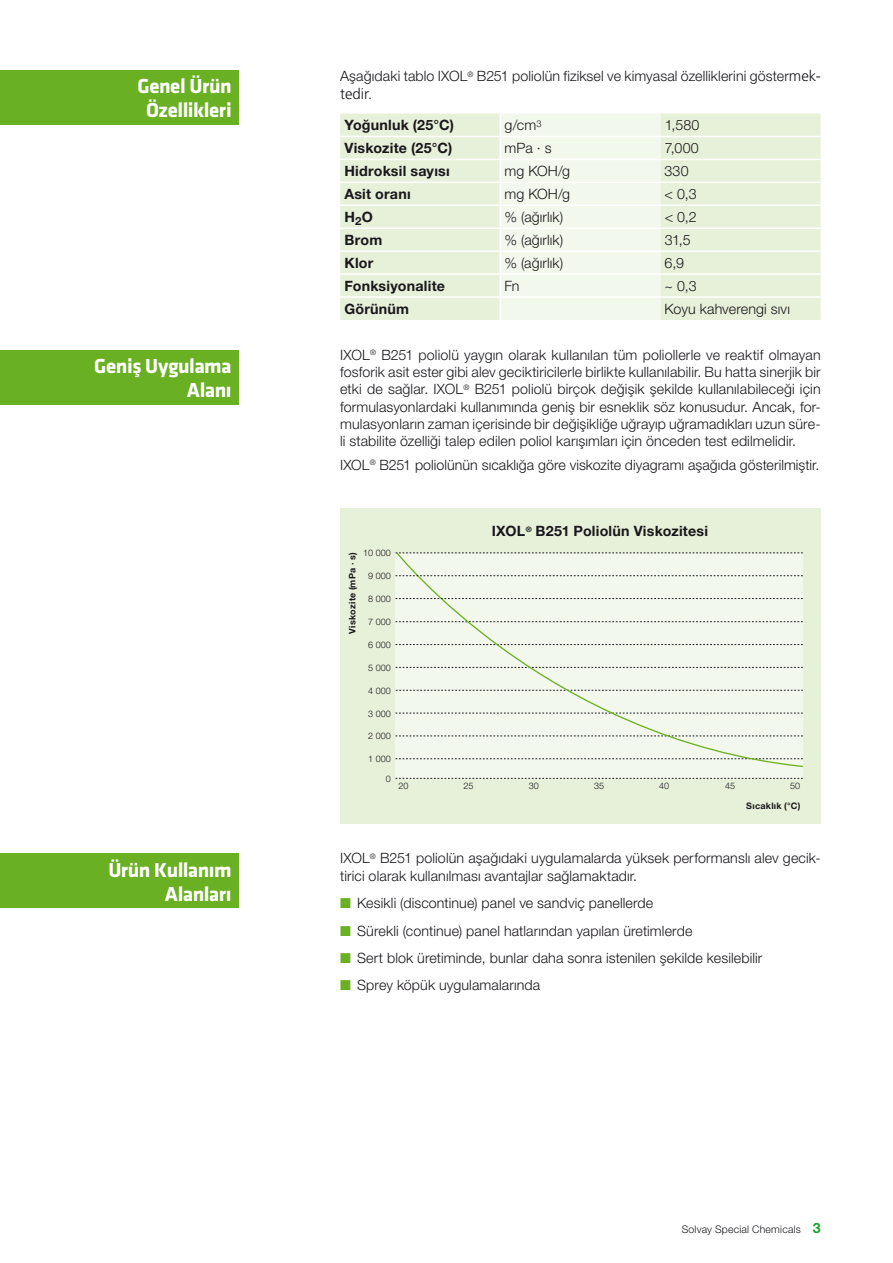
<style>
.page{position:relative;width:893px;height:1263px;background:#fff}
.page>*{position:absolute;margin:0;border:0;box-sizing:border-box;transform-origin:0 0}
.t1{font:700 21px/24px "Klavika";letter-spacing:-.025em;color:#fff;text-align:right}
.t2{font:300 15px "Frutiger";letter-spacing:-.005em;color:#1a171c}
.t3{font:300 14.25px/17.2px "Helvetica Neue LT Pro";letter-spacing:.01em;color:#1a171c;text-align:justify}
.t4{font:700 14.25px "Helvetica Neue LT Pro";letter-spacing:.015em;color:#1a171c}
.t5{font:300 10.5px "Helvetica Neue LT Pro";letter-spacing:.02em;color:#1a171c}
.t6{font:300 9px "Helvetica Neue";color:#1a171c}
.t7{font:700 9px "Helvetica Neue LT Pro";letter-spacing:.03em;color:#1a171c}
.s1{font-family:"Frutiger";font-size:15px}
.s2{color:#6ab023}
.s3{font-weight:700;font-size:14.25px;color:#1fa12e}
</style>
<div class="page">
<div style="left:0;top:70px;width:238px;height:55px;background:#6ab023"></div>
<div style="left:0;top:350px;width:238px;height:54px;background:#6ab023"></div>
<div style="left:0;top:853px;width:238px;height:55px;background:#6ab023"></div>
<div style="left:340px;top:114px;width:480px;height:206px;background:#e7f0d8"></div>
<div style="left:500px;top:114px;width:160px;height:206px;background:#f3f8ec"></div>
<hr style="left:340px;top:136px;width:160px;height:1px;background:#fff">
<hr style="left:500px;top:136px;width:160px;height:1px;background:#fff">
<hr style="left:660px;top:136px;width:160px;height:1px;background:#fff">
<hr style="left:340px;top:159px;width:160px;height:1px;background:#fff">
<hr style="left:500px;top:159px;width:160px;height:1px;background:#fff">
<hr style="left:660px;top:159px;width:160px;height:1px;background:#fff">
<hr style="left:340px;top:182px;width:160px;height:1px;background:#fff">
<hr style="left:501px;top:182px;width:159px;height:1px;background:#fff">
<hr style="left:660px;top:182px;width:160px;height:1px;background:#fff">
<hr style="left:340px;top:205px;width:160px;height:1px;background:#fff">
<hr style="left:500px;top:205px;width:160px;height:1px;background:#fff">
<hr style="left:660px;top:205px;width:160px;height:1px;background:#fff">
<hr style="left:340px;top:227px;width:160px;height:2px;background:#fff">
<hr style="left:500px;top:227px;width:160px;height:2px;background:#fff">
<hr style="left:660px;top:227px;width:160px;height:2px;background:#fff">
<hr style="left:340px;top:250px;width:160px;height:2px;background:#fff">
<hr style="left:500px;top:250px;width:160px;height:2px;background:#fff">
<hr style="left:660px;top:250px;width:160px;height:2px;background:#fff">
<hr style="left:340px;top:273px;width:160px;height:2px;background:#fff">
<hr style="left:500px;top:273px;width:160px;height:2px;background:#fff">
<hr style="left:660px;top:273px;width:160px;height:2px;background:#fff">
<hr style="left:340px;top:296px;width:160px;height:2px;background:#fff">
<hr style="left:500px;top:296px;width:160px;height:2px;background:#fff">
<hr style="left:660px;top:296px;width:160px;height:2px;background:#fff">
<div style="left:340px;top:508px;width:481px;height:315px;background:#e7f0d8"></div>
<div style="left:396px;top:553px;width:407px;height:226px;background:#f3f8ec"></div>
<svg style="left:396px;top:778px;width:407px;height:1px"></svg>
<svg style="left:396px;top:552px;width:407px;height:215px"></svg>
<svg style="left:396px;top:553px;width:407px;height:1px"></svg>
<svg style="left:396px;top:598px;width:407px;height:1px"></svg>
<svg style="left:396px;top:575px;width:407px;height:1px"></svg>
<h1 class="t1" style="left:138px;top:73px;width:96px;text-align:center">Genel Ürün<br>Özellikleri</h1>
<h1 class="t1" style="left:94px;top:353px;width:139px">Geniş Uygulama<br>Alanı</h1>
<h1 class="t1" style="left:108px;top:857px;width:125px">Ürün Kullanım<br>Alanları</h1>
<p class="t3" style="left:340px;top:67px;width:482px">Aşağıdaki tablo IXOL<sup>®</sup> B251 poliolün fiziksel ve kimyasal özelliklerini göster<span class="s1">mek-</span></p>
<p class="t2" style="left:340px;top:85px;width:34px">tedir.</p>
<p class="t4" style="left:344px;top:116px;width:111px">Yoğunluk (25°C)</p>
<p class="t3" style="left:505px;top:116px;width:38px">g/cm<sup>3</sup></p>
<p class="t3" style="left:665px;top:116px;width:36px">1,580</p>
<p class="t4" style="left:344px;top:139px;width:109px">Viskozite (25°C)</p>
<p class="t3" style="left:505px;top:139px;width:48px">mPa · s</p>
<p class="t3" style="left:665px;top:139px;width:36px">7,000</p>
<p class="t4" style="left:344px;top:162px;width:107px">Hidroksil sayısı</p>
<p class="t3" style="left:504px;top:162px;width:67px">mg KOH/g</p>
<p class="t3" style="left:665px;top:162px;width:25px">330</p>
<p class="t4" style="left:344px;top:185px;width:68px">Asit oranı</p>
<p class="t3" style="left:504px;top:185px;width:67px">mg KOH/g</p>
<p class="t3" style="left:665px;top:185px;width:34px">&lt; 0,3</p>
<p class="t4" style="left:344px;top:208px;width:30px">H<sub>2</sub>O</p>
<p class="t3" style="left:505px;top:208px;width:60px">% (ağırlık)</p>
<p class="t3" style="left:665px;top:208px;width:34px">&lt; 0,2</p>
<p class="t4" style="left:344px;top:231px;width:39px">Brom</p>
<p class="t3" style="left:505px;top:231px;width:60px">% (ağırlık)</p>
<p class="t3" style="left:665px;top:231px;width:28px">31,5</p>
<p class="t4" style="left:344px;top:254px;width:30px">Klor</p>
<p class="t3" style="left:504px;top:254px;width:60px">% (ağırlık)</p>
<p class="t3" style="left:665px;top:254px;width:21px">6,9</p>
<p class="t4" style="left:344px;top:277px;width:102px">Fonksiyonalite</p>
<p class="t3" style="left:504px;top:277px;width:17px">Fn</p>
<p class="t3" style="left:665px;top:277px;width:34px">~ 0,3</p>
<p class="t4" style="left:344px;top:299px;width:66px">Görünüm</p>
<p class="t3" style="left:665px;top:300px;width:127px">Koyu kahverengi sıvı</p>
<p class="t3" style="left:340px;top:346px;width:482px">IXOL<sup>®</sup> B251 poliolü yaygın olarak kullanılan tüm poliollerle ve reaktif olmayan fosforik asit ester gibi alev geciktiricilerle birlikte kullanılabilir. Bu hatta sinerjik bir etki de sağlar. IXOL<sup>®</sup> B251 poliolü birçok değişik şekilde kullanılabileceği için formulasyonlardaki kullanımında geniş bir esneklik söz konusudur. Ancak, for&shy;mulasyonların zaman içerisinde bir değişikliğe uğrayıp uğramadıkları uzun süre&shy;li stabilite özelliği talep edilen poliol karışımları için önceden test edilmelidir.</p>
<p class="t3" style="left:340px;top:456px;width:481px">IXOL<sup>®</sup> B251 poliolünün sıcaklığa göre viskozite diyagramı aşağıda gösterilmiştir.</p>
<p class="t6" style="left:363px;top:548px;width:29px">10 000</p>
<p class="t6" style="left:368px;top:570px;width:24px">9 000</p>
<p class="t7" style="left:347px;top:633px;width:82px;rotate:-90deg">Viskozite (mPa · s)</p>
<p class="t6" style="left:368px;top:593px;width:24px">8 000</p>
<p class="t6" style="left:368px;top:616px;width:24px">7 000</p>
<p class="t6" style="left:368px;top:639px;width:24px">6 000</p>
<p class="t6" style="left:368px;top:662px;width:24px">5 000</p>
<p class="t6" style="left:368px;top:685px;width:24px">4 000</p>
<p class="t6" style="left:368px;top:708px;width:24px">3 000</p>
<p class="t6" style="left:368px;top:731px;width:24px">2 000</p>
<p class="t6" style="left:368px;top:753px;width:24px">1 000</p>
<p class="t6" style="left:386px;top:773px;width:7px">0</p>
<p class="t4" style="left:492px;top:522px;width:218px">IXOL<sup>®</sup> B251 Poliolün Viskozitesi</p>
<p class="t6" style="left:398px;top:781px;width:12px">20</p>
<p class="t6" style="left:464px;top:781px;width:12px">25</p>
<p class="t6" style="left:529px;top:781px;width:12px">30</p>
<p class="t6" style="left:594px;top:781px;width:12px">35</p>
<p class="t6" style="left:659px;top:781px;width:12px">40</p>
<p class="t6" style="left:725px;top:781px;width:12px">45</p>
<p class="t6" style="left:790px;top:781px;width:12px">50</p>
<p class="t7" style="left:746px;top:800px;width:56px">Sıcaklık (°C)</p>
<p class="t3" style="left:340px;top:849px;width:482px">IXOL<sup>®</sup> B251 poliolün aşağıdaki uygulamalarda yüksek performanslı alev gecik&shy;tirici olarak kullanılması avantajlar sağlamaktadır.</p>
<p class="t3" style="left:340px;top:894px;width:315px"><span class="s2">■</span> Kesikli (discontinue) panel ve sandviç panellerde</p>
<p class="t3" style="left:340px;top:921px;width:354px"><span class="s2">■</span> Sürekli (continue) panel hatlarından yapılan üretimlerde</p>
<p class="t3" style="left:340px;top:949px;width:424px"><span class="s2">■</span> Sert blok üretiminde, bunlar daha sonra istenilen şekilde kesilebilir</p>
<p class="t3" style="left:340px;top:976px;width:202px"><span class="s2">■</span> Sprey köpük uygulamalarında</p>
<p class="t5" style="left:682px;top:1223px;width:140px">Solvay Special Chemicals <span class="s3">3</span></p>
</div>
